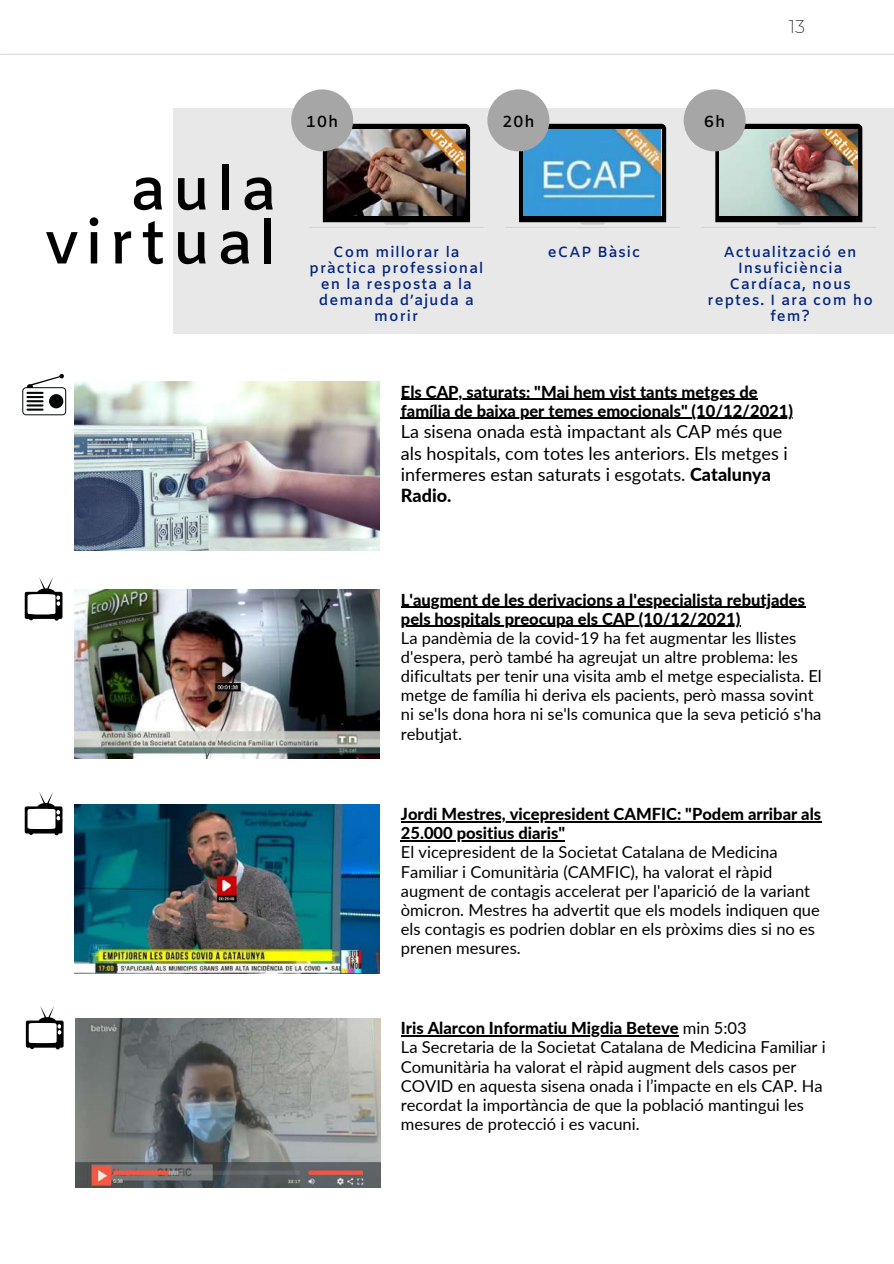
<style>
.page{position:relative;width:894px;height:1264px;background:#fff}
.page>*{position:absolute;margin:0;border:0;box-sizing:border-box;transform-origin:0 0}
.t1{font:600 60px/54px "Amiko";letter-spacing:.115em;color:#000;text-align:right}
.t2{font:18px/21.5px "Lato";color:#000}
.t3{font:200 18px "Montserrat";color:#000}
.t4{font:16.5px/19.2px "Lato";color:#000}
.t5{font:800 16.5px/19.2px "Lato";color:#000}
.t6{font:600 16.05px "Amiko";letter-spacing:.07em;color:#000}
.t7{font:600 14.85px/15.8px "Amiko";letter-spacing:.07em;color:#00247d;text-align:center}
.s1{font-weight:800}
</style>
<div class="page">
<img style="left:74px;top:382px;width:305px;height:169px">
<img style="left:74px;top:589px;width:305px;height:169px">
<hr style="left:1px;top:54px;width:892px;height:1px;background:#d9d9d9">
<svg style="left:22px;top:374px;width:44px;height:41px"></svg>
<svg style="left:24px;top:577px;width:38px;height:43px"></svg>
<img style="left:74px;top:804px;width:305px;height:169px">
<svg style="left:24px;top:792px;width:38px;height:43px"></svg>
<div style="left:173px;top:108px;width:720px;height:225px;background:#e9e8e9"></div>
<hr style="left:401px;top:399px;width:356px;height:1px;background:#000">
<hr style="left:401px;top:418px;width:391px;height:1px;background:#000">
<hr style="left:401px;top:606px;width:403px;height:2px;background:#000">
<hr style="left:401px;top:626px;width:339px;height:1px;background:#000">
<hr style="left:401px;top:821px;width:420px;height:1px;background:#000">
<hr style="left:401px;top:840px;width:164px;height:1px;background:#000">
<svg style="left:305px;top:123px;width:179px;height:105px"></svg>
<img style="left:327px;top:129px;width:138px;height:87px">
<div style="left:291px;top:89px;width:62px;height:62px;background:#a6a6a6;border-radius:50%"></div>
<svg style="left:501px;top:123px;width:179px;height:105px"></svg>
<img style="left:523px;top:129px;width:138px;height:87px">
<div style="left:487px;top:89px;width:62px;height:62px;background:#a6a6a6;border-radius:50%"></div>
<svg style="left:699px;top:123px;width:177px;height:105px"></svg>
<img style="left:719px;top:129px;width:138px;height:87px">
<div style="left:683px;top:89px;width:62px;height:62px;background:#a6a6a6;border-radius:50%"></div>
<img style="left:75px;top:1018px;width:306px;height:169px">
<svg style="left:25px;top:1006px;width:39px;height:43px"></svg>
<hr style="left:401px;top:1035px;width:277px;height:1px;background:#000">
<h1 class="t1" style="left:45px;top:167px;width:232px">aula virtual</h1>
<p class="t6" style="left:306px;top:112px;width:34px">10h</p>
<p class="t6" style="left:502px;top:112px;width:34px">20h</p>
<p class="t7" style="left:309px;top:246px;width:175px">Com millorar la pràctica professional en la resposta a la demanda d’ajuda a morir</p>
<p class="t7" style="left:547px;top:246px;width:94px">eCAP Bàsic</p>
<p class="t6" style="left:704px;top:112px;width:23px">6h</p>
<p class="t3" style="left:788px;top:16px;width:18px">13</p>
<p class="t7" style="left:707px;top:246px;width:167px">Actualització en<br>Insuficiència<br>Cardíaca, nous reptes. I ara com ho fem?</p>
<p class="t5" style="left:401px;top:381px;width:393px">Els CAP, saturats: "Mai hem vist tants metges de família de baixa per temes emocionals" (10/12/2021)</p>
<p class="t2" style="left:401px;top:420px;width:388px">La sisena onada està impactant als CAP més que als hospitals, com totes les anteriors. Els metges i infermeres estan saturats i esgotats. <span class="s1">Catalunya Radio.</span></p>
<p class="t5" style="left:401px;top:589px;width:405px">L'augment de les derivacions a l'especialista rebutjades pels hospitals preocupa els CAP (10/12/2021)</p>
<p class="t4" style="left:401px;top:628px;width:422px">La pandèmia de la covid-19 ha fet augmentar les llistes d'espera, però també ha agreujat un altre problema: les dificultats per tenir una visita amb el metge especialista. El metge de família hi deriva els pacients, però massa sovint ni se'ls dona hora ni se'ls comunica que la seva petició s'ha rebutjat.</p>
<p class="t5" style="left:401px;top:804px;width:421px">Jordi Mestres, vicepresident CAMFIC: "Podem arribar als<br>25.000 positius diaris"</p>
<p class="t4" style="left:401px;top:842px;width:420px">El vicepresident de la Societat Catalana de Medicina Familiar i Comunitària (CAMFIC), ha valorat el ràpid augment de contagis accelerat per l'aparició de la variant òmicron. Mestres ha advertit que els models indiquen que els contagis es podrien doblar en els pròxims dies si no es prenen mesures.</p>
<p class="t4" style="left:401px;top:1018px;width:426px"><span class="s1">Iris Alarcon Informatiu Migdia Beteve</span> min 5:03<br>La Secretaria de la Societat Catalana de Medicina Familiar i Comunitària ha valorat el ràpid augment dels casos per COVID en aquesta sisena onada i l’impacte en els CAP. Ha recordat la importància de que la població mantingui les mesures de protecció i es vacuni.</p>
</div>
